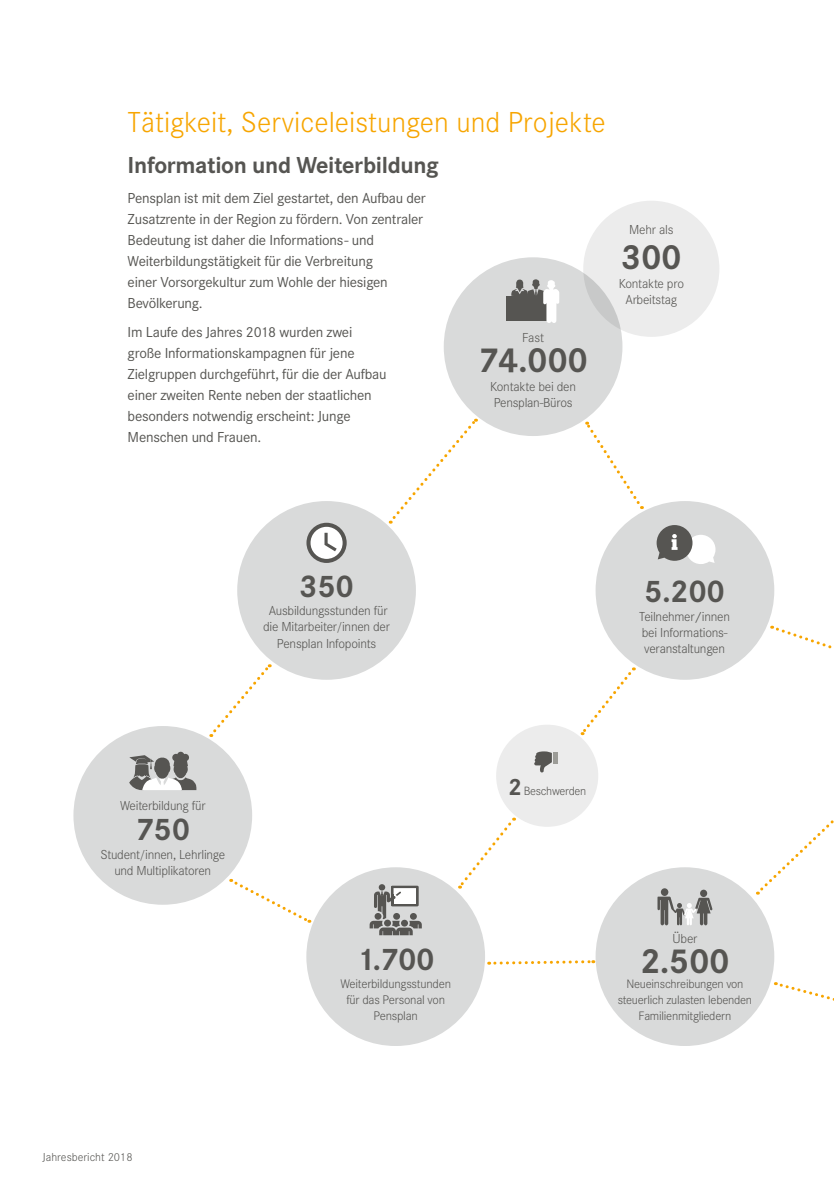
<style>
.page{position:relative;width:834px;height:1183px;background:#fff}
.page>*{position:absolute;margin:0;border:0;box-sizing:border-box;transform-origin:0 0}
.t1{font:700 36px "Corporate S";letter-spacing:-.01em;color:#565552}
.t2{font:700 32.4px "Corporate S";letter-spacing:-.01em;color:#565552}
.t3{font:300 30px "Corporate S";color:#f7a500}
.t4{font:700 24px "Corporate S";letter-spacing:-.015em;color:#565552}
.t5{font:15px/21px "Corporate S";letter-spacing:-.015em;color:#565552}
.t6{font:300 13.5px/16.2px "Corporate S";letter-spacing:-.02em;color:#565552;text-align:center}
.t7{font:300 12.9px/16.2px "Corporate S";letter-spacing:-.02em;color:#565552;text-align:center}
.t8{font:300 12.75px/16.2px "Corporate S";letter-spacing:-.02em;color:#565552;text-align:center}
.t9{font:300 12.45px "Corporate S";letter-spacing:-.025em;color:#565552}
.t10{font:300 12px "Corporate S";color:#565552}
.s1{font-weight:700;font-size:24.3px}
</style>
<div class="page">
<div style="left:443px;top:257px;width:179px;height:179px;background:#d9dada;border-radius:50%"></div>
<div style="left:237px;top:501px;width:179px;height:178px;background:#d9dada;border-radius:50%"></div>
<svg style="left:306px;top:522px;width:40px;height:41px"></svg>
<div style="left:306px;top:867px;width:179px;height:178px;background:#d9dada;border-radius:50%"></div>
<svg style="left:369px;top:885px;width:53px;height:50px"></svg>
<div style="left:595px;top:501px;width:179px;height:178px;background:#d9dada;border-radius:50%"></div>
<svg style="left:656px;top:525px;width:59px;height:39px"></svg>
<div style="left:595px;top:867px;width:179px;height:178px;background:#d9dada;border-radius:50%"></div>
<div style="left:660px;top:888px;width:8px;height:7px;background:#565552;border-radius:50%"></div>
<div style="left:700px;top:889px;width:7px;height:7px;background:#565552;border-radius:50%"></div>
<svg style="left:657px;top:896px;width:55px;height:29px"></svg>
<div style="left:506px;top:296px;width:43px;height:25px;background:#565552"></div>
<svg style="left:511px;top:279px;width:48px;height:44px"></svg>
<div style="left:583px;top:201px;width:136px;height:136px;background:#ececec;border-radius:50%"></div>
<svg style="left:210px;top:664px;width:61px;height:72px"></svg>
<svg style="left:231px;top:878px;width:79px;height:45px"></svg>
<svg style="left:771px;top:625px;width:61px;height:24px"></svg>
<svg style="left:488px;top:960px;width:105px;height:5px"></svg>
<svg style="left:585px;top:421px;width:57px;height:88px"></svg>
<svg style="left:580px;top:667px;width:54px;height:68px"></svg>
<div style="left:73px;top:725px;width:179px;height:179px;background:#d9dada;border-radius:50%"></div>
<div style="left:182px;top:753px;width:7px;height:8px;background:#d2d3d3;border-radius:50%"></div>
<svg style="left:177px;top:751px;width:7px;height:8px"></svg>
<svg style="left:129px;top:754px;width:67px;height:35px"></svg>
<svg style="left:774px;top:982px;width:60px;height:19px"></svg>
<svg style="left:757px;top:820px;width:77px;height:74px"></svg>
<svg style="left:390px;top:418px;width:87px;height:105px"></svg>
<svg style="left:458px;top:817px;width:56px;height:71px"></svg>
<div style="left:496px;top:724px;width:102px;height:102px;background:#ececec;border-radius:50%"></div>
<hr style="left:553px;top:752px;width:4px;height:11px;background:#9c9c97">
<svg style="left:534px;top:751px;width:17px;height:21px"></svg>
<h3 class="t3" style="left:128px;top:105px;width:479px">Tätigkeit, Serviceleistungen und Projekte</h3>
<h3 class="t4" style="left:128px;top:151px;width:313px">Information und Weiterbildung</h3>
<p class="t5" style="left:128px;top:187px;width:300px">Pensplan ist mit dem Ziel gestartet, den Aufbau der Zusatzrente in der Region zu fördern. Von zentraler Bedeutung ist daher die Informations- und Weiterbildungstätigkeit für die Verbreitung<br>einer Vorsorgekultur zum Wohle der hiesigen Bevölkerung.</p>
<p class="t5" style="left:128px;top:321px;width:260px">Im Laufe des Jahres 2018 wurden zwei große Informationskampagnen für jene Zielgruppen durchgeführt, für die der Aufbau einer zweiten Rente neben der staatlichen besonders notwendig erscheint: Junge Menschen und Frauen.</p>
<p class="t6" style="left:522px;top:329px;width:23px">Fast</p>
<h1 class="t1" style="left:478px;top:339px;width:111px">74.000</h1>
<p class="t6" style="left:490px;top:378px;width:87px;text-align:left">Kontakte bei den<br>Pensplan-Büros</p>
<p class="t6" style="left:629px;top:222px;width:46px">Mehr als</p>
<h1 class="t1" style="left:620px;top:236px;width:62px">300</h1>
<p class="t6" style="left:618px;top:276px;width:67px">Kontakte pro<br>Arbeitstag</p>
<h2 class="t2" style="left:299px;top:567px;width:56px">350</h2>
<p class="t6" style="left:263px;top:602px;width:128px">Ausbildungsstunden für die Mitarbeiter/innen der<br>Pensplan Infopoints</p>
<p class="t6" style="left:120px;top:797px;width:87px">Weiterbildung für</p>
<h2 class="t2" style="left:135px;top:810px;width:56px">750</h2>
<p class="t6" style="left:100px;top:846px;width:126px">Student/innen, Lehrlinge und Multiplikatoren</p>
<p class="t10" style="left:43px;top:1149px;width:92px">Jahresbericht 2018</p>
<h2 class="t2" style="left:356px;top:940px;width:80px">1.700</h2>
<p class="t7" style="left:340px;top:975px;width:112px">Weiterbildungsstunden für das Personal von<br>Pensplan</p>
<p class="t9" style="left:508px;top:783px;width:79px"><span class="s1">2</span> Beschwerden</p>
<h2 class="t2" style="left:644px;top:573px;width:82px">5.200</h2>
<p class="t6" style="left:639px;top:608px;width:92px;text-align:left">Teilnehmer/innen bei Informations&shy;veranstaltungen</p>
<p class="t6" style="left:672px;top:930px;width:27px">Über</p>
<h1 class="t1" style="left:640px;top:940px;width:91px">2.500</h1>
<p class="t8" style="left:617px;top:975px;width:136px">Neueinschreibungen von steuerlich zulasten lebenden<br>Familienmitgliedern</p>
</div>
